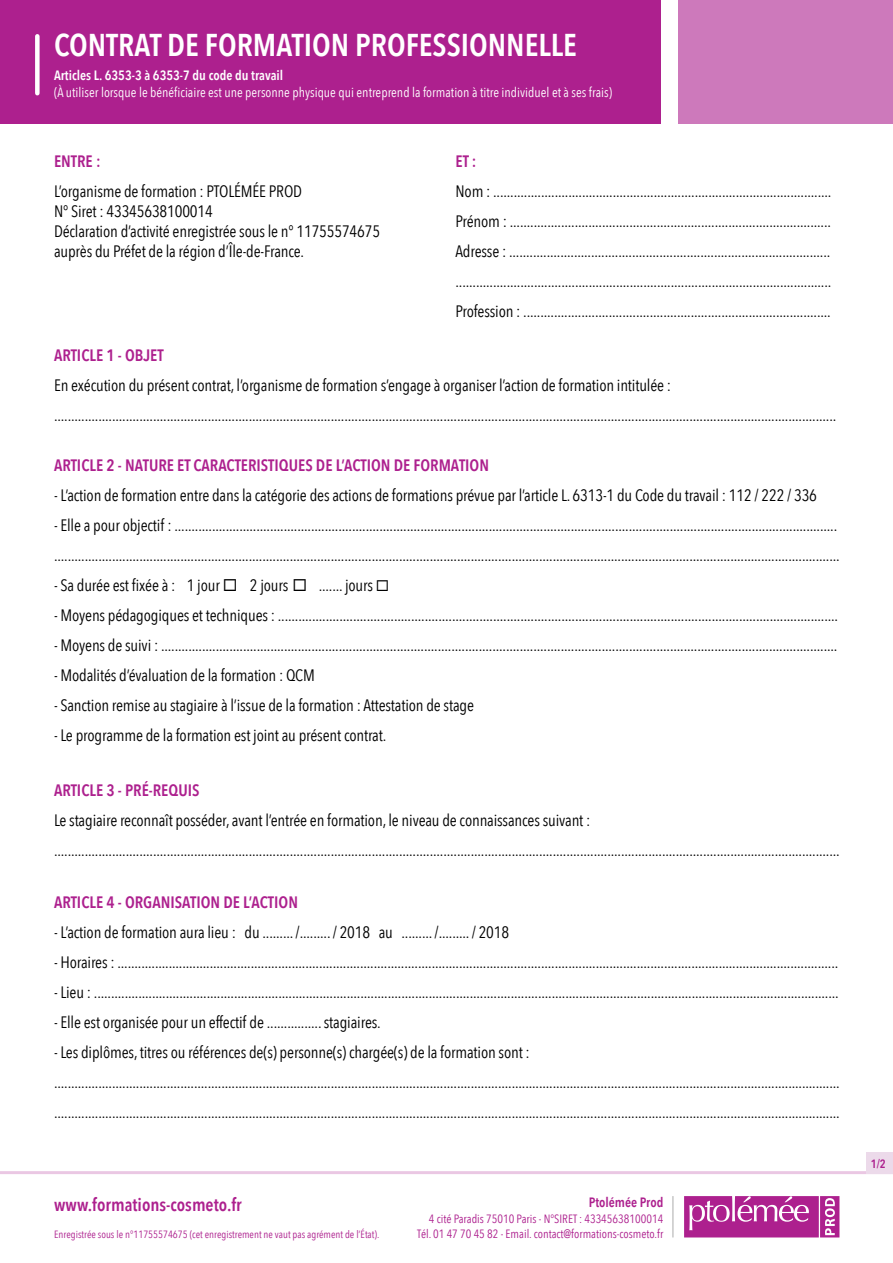
<style>
.page{position:relative;width:893px;height:1263px;background:#fff}
.page>*{position:absolute;margin:0;border:0;box-sizing:border-box;transform-origin:0 0}
.t1{font:600 31.5px "Avenir Next Condensed";color:#fff}
.t2{font:600 18px "Avenir Next Condensed";color:#ad208e}
.t3{font:16.5px/30px "Avenir Next Condensed";letter-spacing:-.01em;color:#000}
.t4{font:600 16.5px "Avenir Next Condensed";color:#ad208e}
.t5{font:13.5px "Avenir Next Condensed";color:#fff}
.t6{font:600 13.5px "Avenir Next Condensed";color:#fff}
.t7{font:600 13.5px "Avenir Next Condensed";color:#ad208e}
.t8{font:12px/14.4px "Avenir Next Condensed";color:#ad208e;text-align:right}
.t9{font:600 12px "Avenir Next Condensed";color:#ad208e}
.t10{font:10.5px "Avenir Next Condensed";color:#ad208e}
</style>
<div class="page">
<svg style="left:684px;top:1196px;width:155px;height:41px;background:#ba45a0"></svg>
<hr style="left:672px;top:1196px;width:1px;height:41px;background:#000">
<hr style="left:0;top:1171px;width:893px;height:3px;background:#ad208e">
<div style="left:866px;top:1153px;width:27px;height:21px;background:#ecdaea"></div>
<div style="left:679px;top:0;width:214px;height:123px;background:#cd79bb"></div>
<div style="left:0;top:0;width:661px;height:123px;background:#ad208e"></div>
<div style="left:35px;top:36px;width:5px;height:57px;background:#fff"></div>
<h1 class="t1" style="left:54px;top:18px;width:524px">CONTRAT DE FORMATION PROFESSIONNELLE</h1>
<p class="t6" style="left:54px;top:64px;width:231px">Articles L. 6353-3 à 6353-7 du code du travail</p>
<p class="t5" style="left:54px;top:80px;width:560px">(À utiliser lorsque le bénéficiaire est une personne physique qui entreprend la formation à titre individuel et à ses frais)</p>
<p class="t4" style="left:54px;top:147px;width:16px">Entre</p>
<p class="t4" style="left:96px;top:147px;width:6px">:</p>
<p class="t3" style="left:54px;top:181px;width:328px;line-height:19.8px">L’organisme de formation : PTOLÉMÉE PROD<br>N° Siret : 43345638100014<br>Déclaration d’activité enregistrée sous le n° 11755574675 auprès du Préfet de la région d’Île-de-France.</p>
<p class="t4" style="left:455px;top:147px;width:22px">Et :</p>
<p class="t3" style="left:455px;top:176px;width:377px;text-align:justify">Nom : ...................................................................................................<br>Prénom : ..............................................................................................<br>Adresse : .............................................................................................. ..............................................................................................................<br>Profession : ..........................................................................................</p>
<p class="t4" style="left:54px;top:341px;width:16px">Article</p>
<p class="t4" style="left:106px;top:341px;width:59px">1 - OBJET</p>
<p class="t3" style="left:54px;top:369px;width:784px">En exécution du présent contrat, l’organisme de formation s’engage à organiser l’action de formation intitulée : .....................................................................................................................................................................................................................................</p>
<p class="t4" style="left:54px;top:451px;width:16px">Article</p>
<p class="t4" style="left:106px;top:451px;width:384px">2 - NATURE ET CARACTERISTIQU ES DE L’ACTION DE FORMATION</p>
<p class="t3" style="left:54px;top:479px;width:765px">- L’action de formation entre dans la catégorie des actions de formations prévue par l’article L. 6313-1 du Code du travail : 112 / 222 / 336</p>
<p class="t3" style="left:54px;top:509px;width:787px">- Elle a pour objectif : .................................................................................................................................................................................................. ......................................................................................................................................................................................................................................</p>
<p class="t3" style="left:54px;top:569px;width:337px">- Sa durée est fixée à : 1 jour ◻ 2 jours ◻ ....... jours ◻</p>
<p class="t3" style="left:54px;top:599px;width:786px">- Moyens pédagogiques et techniques : ....................................................................................................................................................................</p>
<p class="t3" style="left:54px;top:629px;width:785px">- Moyens de suivi : ......................................................................................................................................................................................................</p>
<p class="t3" style="left:54px;top:659px;width:262px">- Modalités d’évaluation de la formation : QCM</p>
<p class="t3" style="left:54px;top:689px;width:422px">- Sanction remise au stagiaire à l’issue de la formation : Attestation de stage</p>
<p class="t3" style="left:54px;top:719px;width:334px">- Le programme de la formation est joint au présent contrat.</p>
<p class="t4" style="left:54px;top:776px;width:16px">Article</p>
<p class="t4" style="left:106px;top:776px;width:88px">3 - pré-requis</p>
<p class="t3" style="left:54px;top:805px;width:787px">Le stagiaire reconnaît posséder, avant l’entrée en formation, le niveau de connaissances suivant : ......................................................................................................................................................................................................................................</p>
<p class="t4" style="left:54px;top:888px;width:16px">Article</p>
<p class="t4" style="left:106px;top:888px;width:193px">4 - ORGANISATION DE L’ACTION</p>
<p class="t3" style="left:54px;top:917px;width:457px">- L’action de formation aura lieu : du ......... /......... / 2018 au ......... /......... / 2018</p>
<p class="t3" style="left:54px;top:947px;width:786px">- Horaires : ...................................................................................................................................................................................................................</p>
<p class="t3" style="left:54px;top:977px;width:786px">- Lieu : ..........................................................................................................................................................................................................................</p>
<p class="t3" style="left:54px;top:1007px;width:328px">- Elle est organisée pour un effectif de ................ stagiaires.</p>
<p class="t3" style="left:54px;top:1037px;width:787px">- Les diplômes, titres ou références de(s) personne(s) chargée(s) de la formation sont : ...................................................................................................................................................................................................................................... ......................................................................................................................................................................................................................................</p>
<p class="t2" style="left:54px;top:1189px;width:189px">www.formations-cosmeto.fr</p>
<p class="t10" style="left:54px;top:1225px;width:327px">Enregistrée sous le n°11755574675 (cet enregistrement ne vaut pas agrément de l’État).</p>
<p class="t7" style="left:589px;top:1190px;width:76px">Ptolémée Prod</p>
<p class="t8" style="left:417px;top:1211px;width:248px">4 cité Paradis 75010 Paris - N°SIRET : 43345638100014<br>Tél. 01 47 70 45 82 - Email. contact@formations-cosmeto.fr</p>
<p class="t9" style="left:871px;top:1153px;width:17px">1/2</p>
</div>
